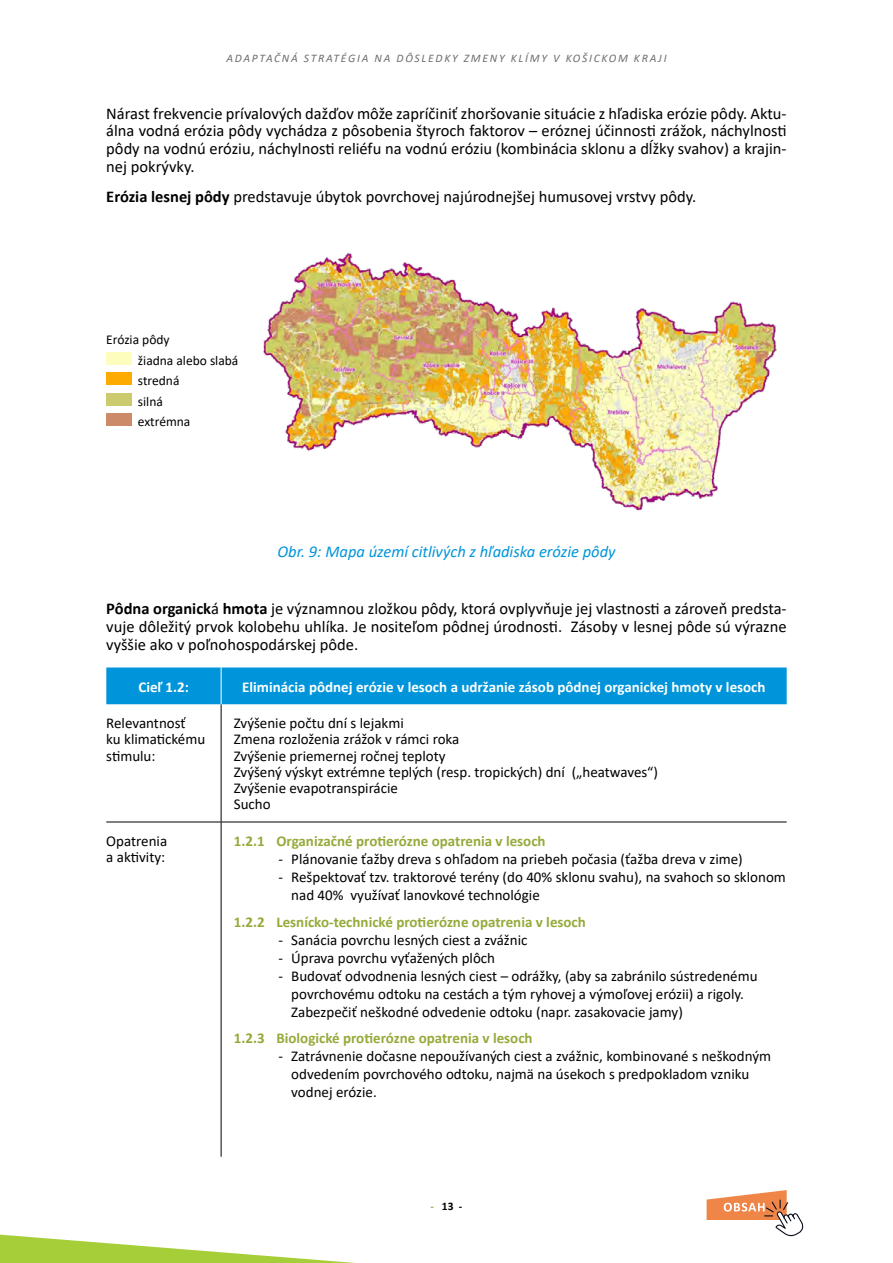
<style>
.page{position:relative;width:893px;height:1263px;background:#fff}
.page>*{position:absolute;margin:0;border:0;box-sizing:border-box;transform-origin:0 0}
.t1{font:16.5px/17.9px "Calibri";color:#000;text-align:justify}
.t2{font:italic 16.5px "Calibri";color:#0095da}
.t3{font:15px/16.2px "Calibri";color:#000}
.t4{font:700 15px "Calibri";color:#95aa3b}
.t5{font:700 15px "Calibri";color:#fff}
.t6{font:13.5px/20.5px "Calibri";color:#000}
.t7{font:italic 11.55px "Calibri";letter-spacing:.15em;color:#6d6e71}
.t8{font:700 11.55px "Calibri";color:#000}
.s1{font-weight:700}
.s2{color:#95aa3b}
</style>
<div class="page">
<svg style="left:0;top:1234px;width:355px;height:29px"></svg>
<svg style="left:707px;top:1190px;width:97px;height:46px"></svg>
<img style="left:263px;top:252px;width:514px;height:259px">
<div style="left:106px;top:667px;width:681px;height:37px;background:#0095da"></div>
<hr style="left:221px;top:704px;width:1px;height:118px;background:#000">
<hr style="left:106px;top:822px;width:115px;height:1px;background:#000">
<hr style="left:221px;top:822px;width:566px;height:1px;background:#000">
<hr style="left:221px;top:822px;width:1px;height:335px;background:#000">
<hr style="left:221px;top:667px;width:1px;height:37px;background:#fff">
<div style="left:106px;top:352px;width:26px;height:12px;background:#fdfdbd"></div>
<div style="left:106px;top:372px;width:26px;height:13px;background:#fdab00"></div>
<div style="left:106px;top:393px;width:26px;height:13px;background:#cbca6d"></div>
<div style="left:106px;top:413px;width:26px;height:13px;background:#cc8a68"></div>
<p class="t7" style="left:226px;top:50px;width:442px">ADAPTAČNÁ STRATÉGIA NA DÔSLEDKY ZMENY KLÍMY V KOŠICKOM KRAJI</p>
<p class="t1" style="left:106px;top:104px;width:682px">Nárast frekvencie prívalových dažďov môže zapríčiniť zhoršovanie situácie z hľadiska erózie pôdy. Aktu&shy;álna vodná erózia pôdy vychádza z pôsobenia štyroch faktorov – eróznej účinnosti zrážok, náchylnosti pôdy na vodnú eróziu, náchylnosti reliéfu na vodnú eróziu (kombinácia sklonu a dĺžky svahov) a krajin&shy;nej pokrývky.</p>
<p class="t1" style="left:106px;top:187px;width:591px"><span class="s1">Erózia lesnej pôdy</span> predstavuje úbytok povrchovej najúrodnejšej humusovej vrstvy pôdy.</p>
<p class="t6" style="left:138px;top:329px;width:102px;text-indent:-32px">Erózia pôdy<br>žiadna alebo slabá stredná<br>silná<br>extrémna</p>
<p class="t2" style="left:277px;top:540px;width:340px">Obr. 9: Mapa území citlivých z hľadiska erózie pôdy</p>
<p class="t1" style="left:106px;top:599px;width:682px"><span class="s1">Pôdna organick</span>á <span class="s1">hmota</span> je významnou zložkou pôdy, ktorá ovplyvňuje jej vlastnosti a zároveň predsta&shy;vuje dôležitý prvok kolobehu uhlíka. Je nositeľom pôdnej úrodnosti. Zásoby v lesnej pôde sú výrazne vyššie ako v poľnohospodárskej pôde.</p>
<p class="t5" style="left:138px;top:676px;width:52px">Cieľ 1.2:</p>
<p class="t5" style="left:242px;top:676px;width:525px">Eliminácia pôdnej erózie v lesoch a udržanie zásob pôdnej organickej hmoty v lesoch</p>
<p class="t3" style="left:106px;top:715px;width:100px">Relevantnosť<br>ku klimatickému stimulu:</p>
<p class="t3" style="left:234px;top:715px;width:426px">Zvýšenie počtu dní s lejakmi<br>Zmena rozloženia zrážok v rámci roka<br>Zvýšenie priemernej ročnej teploty<br>Zvýšený výskyt extrémne teplých (resp. tropických) dní („heatwaves“)<br>Zvýšenie evapotranspirácie<br>Sucho</p>
<p class="t3" style="left:106px;top:832px;width:62px">Opatrenia a aktivity:</p>
<p class="t4" style="left:234px;top:830px;width:313px">1.2.1 Organizačné protierózne opatrenia v lesoch</p>
<p class="t3" style="left:279px;top:850px;width:466px">- Plánovanie ťažby dreva s ohľadom na priebeh počasia (ťažba dreva v zime)</p>
<p class="t3" style="left:291px;top:868px;width:496px;line-height:18px;text-indent:-13px">- Rešpektovať tzv. traktorové terény (do 40% sklonu svahu), na svahoch so sklonom nad 40% využívať lanovkové technológie</p>
<p class="t4" style="left:234px;top:911px;width:354px">1.2.2 Lesnícko-technické protierózne opatrenia v lesoch</p>
<p class="t3" style="left:279px;top:931px;width:250px">- Sanácia povrchu lesných ciest a zvážnic</p>
<p class="t3" style="left:279px;top:949px;width:218px">- Úprava povrchu vyťažených plôch</p>
<p class="t3" style="left:291px;top:966px;width:468px;line-height:18px;text-indent:-13px">- Budovať odvodnenia lesných ciest – odrážky, (aby sa zabránilo sústredenému povrchovému odtoku na cestách a tým ryhovej a výmoľovej erózii) a rigoly.<br>Zabezpečiť neškodné odvedenie odtoku (napr. zasakovacie jamy)</p>
<p class="t4" style="left:234px;top:1027px;width:300px">1.2.3 Biologické protierózne opatrenia v lesoch</p>
<p class="t3" style="left:291px;top:1047px;width:481px;line-height:18px;text-indent:-13px">- Zatrávnenie dočasne nepoužívaných ciest a zvážnic, kombinované s neškodným odvedením povrchového odtoku, najmä na úsekoch s predpokladom vzniku vodnej erózie.</p>
<p class="t8" style="left:431px;top:1198px;width:33px"><span class="s2">-</span> 13 -</p>
</div>
